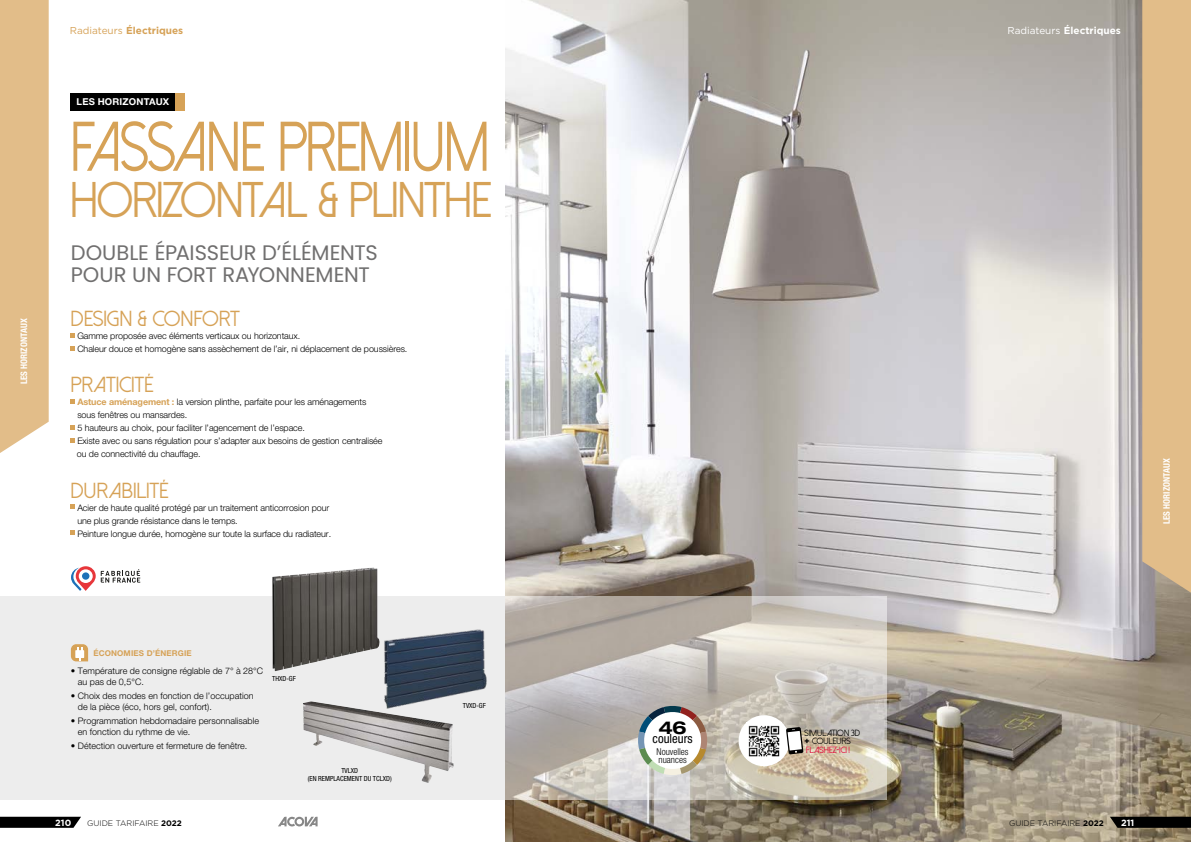
<style>
.page{position:relative;width:1191px;height:842px;background:#fff}
.page>*{position:absolute;margin:0;border:0;box-sizing:border-box;transform-origin:0 0}
.t1{font:70px "Dolce Vita";letter-spacing:-.005em;color:#d6a257;scale:.84 1}
.t2{font:50px "Dolce Vita";letter-spacing:-.005em;color:#d6a257;scale:.95 1}
.t3{font:21.8px "Dolce Vita";letter-spacing:.025em;color:#d6a257}
.t4{font:21px/22px "Poppins";letter-spacing:-.01em;color:#706f6f}
.t5{font:700 expanded 17.8px "Helvetica Neue";color:#000}
.t6{font:condensed 12.7px "Helvetica Neue";color:#000}
.t7{font:700 10px "Gotham HTF";color:#fff}
.t8{font:700 10px "Gotham HTF";color:#d6a257}
.t9{font:300 condensed 9.5px/8.3px "Helvetica Neue";color:#000}
.t10{font:700 9.5px "Helvetica Neue";letter-spacing:.02em;color:#fff}
.t11{font:300 9px/13px "Helvetica Neue";letter-spacing:-.01em;color:#000}
.t12{font:700 condensed 9px "Helvetica Neue";color:#fff}
.t13{font:9px/8px "Dolce Vita";letter-spacing:.015em;color:#000}
.t14{font:9px "Dolce Vita";letter-spacing:.015em;color:#e40234}
.t15{font:700 9px "Gotham HTF";color:#fff}
.t16{font:300 8px "Gotham HTF";color:#000}
.t17{font:700 8px "Helvetica Neue";letter-spacing:.02em;color:#d6a257}
.t18{font:condensed 7px/8px "Helvetica Neue";color:#000;text-align:center}
.s1{font-weight:400}
.s2{font-weight:700;color:#d6a257}
.s3{font-weight:700}
.s4{font-size:19px}
</style>
<div class="page">
<div style="left:0;top:596px;width:505px;height:203px;background:#ededed"></div>
<img style="left:505px;top:0;width:686px;height:842px">
<img style="left:272px;top:567px;width:102px;height:104px">
<img style="left:378px;top:629px;width:109px;height:72px">
<img style="left:303px;top:701px;width:151px;height:82px">
<svg style="left:71px;top:644px;width:17px;height:17px"></svg>
<div style="left:175px;top:93px;width:9px;height:17px;background:#d6a257"></div>
<div style="left:71px;top:93px;width:104px;height:17px;background:#000"></div>
<svg style="left:71px;top:333px;width:4px;height:4px"></svg>
<svg style="left:71px;top:346px;width:4px;height:4px"></svg>
<svg style="left:71px;top:399px;width:4px;height:4px"></svg>
<svg style="left:71px;top:425px;width:4px;height:4px"></svg>
<svg style="left:71px;top:438px;width:4px;height:4px"></svg>
<svg style="left:71px;top:505px;width:4px;height:4px"></svg>
<svg style="left:71px;top:531px;width:4px;height:4px"></svg>
<svg style="left:71px;top:566px;width:69px;height:25px"></svg>
<div style="left:82px;top:572px;width:7px;height:8px;background:#1d71b8;border-radius:50%"></div>
<svg style="left:505px;top:596px;width:381px;height:204px;background:#c4beb5"></svg>
<svg style="left:637px;top:705px;width:70px;height:70px"></svg>
<div style="left:738px;top:715px;width:51px;height:51px;background:#fff;border-radius:50%"></div>
<svg style="left:786px;top:727px;width:17px;height:27px"></svg>
<img style="left:748px;top:725px;width:32px;height:32px">
<svg style="left:1109px;top:817px;width:82px;height:11px"></svg>
<svg style="left:1142px;top:0;width:49px;height:593px;background:#dcb989"></svg>
<svg style="left:0;top:817px;width:81px;height:11px"></svg>
<svg style="left:278px;top:817px;width:39px;height:9px"></svg>
<div style="left:0;top:0;width:49px;height:453px;background:#e2bd89"></div>
<p class="t12" style="left:18px;top:384px;width:67px;rotate:-90deg">LES HORIZONTAUX</p>
<p class="t8" style="left:70px;top:25px;width:115px"><span class="s1">Radiateurs</span> Électriques</p>
<p class="t10" style="left:76px;top:96px;width:94px">LES HORIZONTAUX</p>
<h1 class="t1" style="left:71px;top:112px;width:499px">FASSANE PREMIUM</h1>
<h2 class="t2" style="left:71px;top:175px;width:444px">HORIZONTAL &amp; PLINTHE</h2>
<h3 class="t4" style="left:71px;top:242px;width:308px">DOUBLE ÉPAISSEUR D’ÉLÉMENTS<br>POUR UN FORT RAYONNEMENT</h3>
<h3 class="t3" style="left:71px;top:307px;width:171px">DESIGN &amp; CONFORT</h3>
<p class="t11" style="left:77px;top:329px;width:331px">Gamme proposée avec éléments verticaux ou horizontaux.<br>Chaleur douce et homogène sans assèchement de l’air, ni déplacement de poussières.</p>
<h3 class="t3" style="left:71px;top:374px;width:84px">PRATICITÉ</h3>
<p class="t11" style="left:77px;top:395px;width:307px"><span class="s2">Astuce aménagement :</span> la version plinthe, parfaite pour les aménagements sous fenêtres ou mansardes.<br>5 hauteurs au choix, pour faciliter l’agencement de l’espace.<br>Existe avec ou sans régulation pour s’adapter aux besoins de gestion centralisée ou de connectivité du chauffage.</p>
<h3 class="t3" style="left:71px;top:480px;width:99px">DURABILITÉ</h3>
<p class="t11" style="left:77px;top:501px;width:255px">Acier de haute qualité protégé par un traitement anticorrosion pour une plus grande résistance dans le temps.<br>Peinture longue durée, homogène sur toute la surface du radiateur.</p>
<p class="t17" style="left:93px;top:648px;width:100px">ÉCONOMIES D’ÉNERGIE</p>
<p class="t11" style="left:78px;top:665px;width:187px;line-height:11px;text-indent:-7px">• Température de consigne réglable de 7° à 28°C au pas de 0,5°C.</p>
<p class="t11" style="left:78px;top:690px;width:177px;line-height:11px;text-indent:-7px">• Choix des modes en fonction de l’occupation de la pièce (éco, hors gel, confort).</p>
<p class="t11" style="left:78px;top:715px;width:183px;line-height:11px;text-indent:-7px">• Programmation hebdomadaire personnalisable en fonction du rythme de vie.</p>
<p class="t11" style="left:71px;top:739px;width:178px">• Détection ouverture et fermeture de fenêtre.</p>
<p class="t18" style="left:272px;top:675px;width:25px">THXD-GF</p>
<p class="t18" style="left:308px;top:767px;width:86px">TVLXD<br>(EN REMPLACEMENT DU TCLXD)</p>
<p class="t15" style="left:55px;top:818px;width:17px">210</p>
<p class="t16" style="left:87px;top:819px;width:96px">GUIDE TARIFAIRE <span class="s3">2022</span></p>
<p class="t18" style="left:463px;top:701px;width:25px">TVXD-GF</p>
<p class="t7" style="left:1007px;top:25px;width:115px"><span class="s1">Radiateurs</span> Électriques</p>
<h3 class="t5" style="left:658px;top:716px;width:29px">46</h3>
<h3 class="t6" style="left:652px;top:732px;width:41px">couleurs</h3>
<p class="t9" style="left:656px;top:747px;width:34px">Nouvelles nuances</p>
<p class="t14" style="left:806px;top:746px;width:45px">FLASHEZ-ICI !</p>
<p class="t13" style="left:804px;top:728px;width:57px">SIMULATION 3D <span class="s4">+</span> COULEURS</p>
<p class="t12" style="left:1161px;top:524px;width:67px;rotate:-90deg">LES HORIZONTAUX</p>
<p class="t16" style="left:1009px;top:819px;width:96px">GUIDE TARIFAIRE <span class="s3">2022</span></p>
<p class="t15" style="left:1121px;top:818px;width:15px">211</p>
</div>
